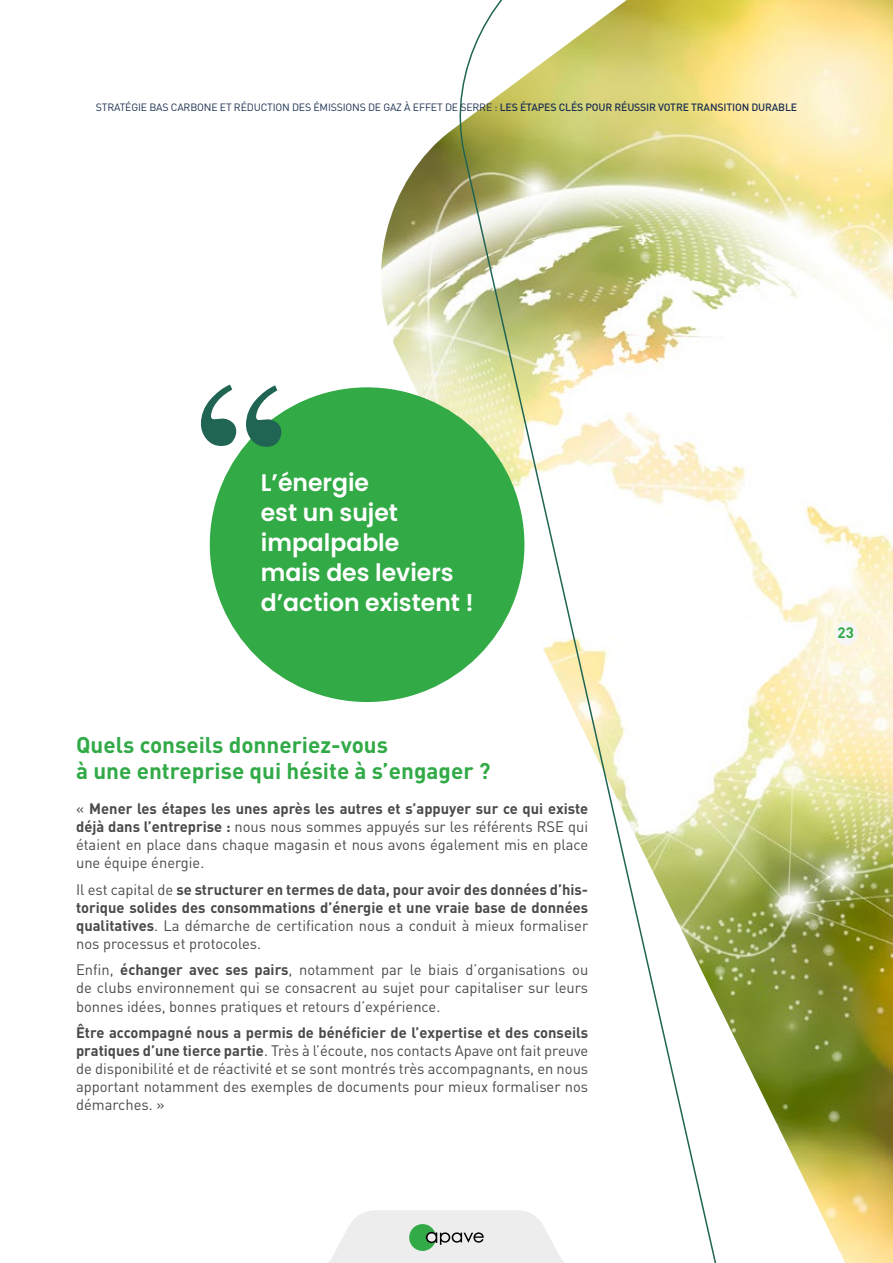
<style>
.page{position:relative;width:893px;height:1263px;background:#fff}
.page>*{position:absolute;margin:0;border:0;box-sizing:border-box;transform-origin:0 0}
.t1{font:600 24px/30px "Poppins";color:#fff}
.t2{font:700 22.5px/25.5px "DIN Pro";color:#31aa47}
.t3{font:15px/18px "DIN Pro";color:#4a4a49;text-align:justify}
.t4{font:700 15px/18px "DIN Pro";color:#4a4a49;text-align:justify}
.t5{font:700 15px "DIN Pro";color:#31aa47}
.t6{font:10.5px "DIN Pro";letter-spacing:-.015em;color:#1d3051}
.s1{font-weight:500}
.s2{font-weight:700}
.s3{font-weight:400}
</style>
<div class="page">
<img style="left:380px;top:134px;width:66px;height:568px">
<div style="left:210px;top:387px;width:314px;height:315px;background:#32aa46;border-radius:50%"></div>
<img style="left:446px;top:0;width:447px;height:1263px">
<svg style="left:328px;top:1210px;width:256px;height:53px"></svg>
<div style="left:834px;top:621px;width:24px;height:24px;background:#f6f6f6;border-radius:50%"></div>
<svg style="left:244px;top:412px;width:38px;height:35px"></svg>
<p class="t6" style="left:96px;top:100px;width:703px">STRATÉGIE BAS CARBONE ET RÉDUCTION DES ÉMISSIONS DE GAZ À EFFET DE SERRE : <span class="s1">LES ÉTAPES CLÉS POUR RÉUSSIR VOTRE TRANSITION DURABLE</span></p>
<h1 class="t1" style="left:261px;top:467px;width:215px">L’énergie<br>est un sujet impalpable<br>mais des leviers d’action existent !</h1>
<h2 class="t2" style="left:76px;top:731px;width:416px">Quels conseils donneriez-vous<br>à une entreprise qui hésite à s’engager ?</h2>
<p class="t3" style="left:76px;top:799px;width:514px">« <span class="s2">Mener les étapes les unes après les autres et s’appuyer sur ce qui existe déjà dans l’entreprise :</span> nous nous sommes appuyés sur les référents RSE qui étaient en place dans chaque magasin et nous avons également mis en place une équipe énergie.</p>
<p class="t4" style="left:76px;top:880px;width:514px"><span class="s3">Il est capital de</span> se structurer en termes de data, pour avoir des données d’his&shy;torique solides des consommations d’énergie et une vraie base de données qualitatives<span class="s3">. La démarche de certification nous a conduit à mieux formaliser nos processus et protocoles.</span></p>
<p class="t3" style="left:76px;top:960px;width:514px">Enfin, <span class="s2">échanger avec ses pairs</span>, notamment par le biais d’organisations ou de clubs environnement qui se consacrent au sujet pour capitaliser sur leurs bonnes idées, bonnes pratiques et retours d’expérience.</p>
<p class="t3" style="left:76px;top:1023px;width:514px"><span class="s2">Être accompagné nous a permis de bénéficier de l’expertise et des conseils pratiques d’une tierce partie</span>. Très à l’écoute, nos contacts Apave ont fait preuve de disponibilité et de réactivité et se sont montrés très accompagnants, en nous apportant notamment des exemples de documents pour mieux formaliser nos démarches. »</p>
<p class="t5" style="left:838px;top:622px;width:18px">23</p>
</div>
